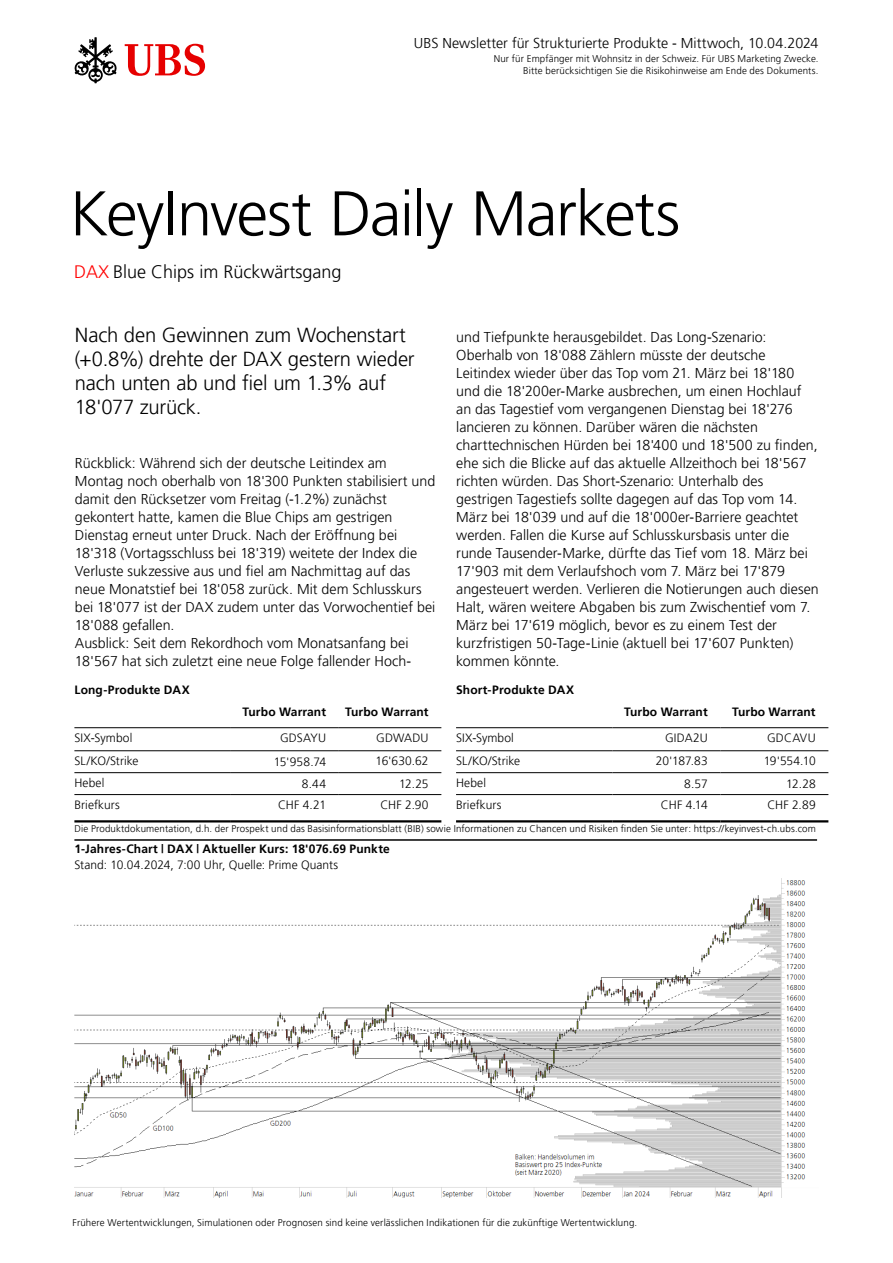
<style>
.page{position:relative;width:893px;height:1263px;background:#fff}
.page>*{position:absolute;margin:0;border:0;box-sizing:border-box;transform-origin:0 0}
.t1{font:300 63px "Frutiger 45";letter-spacing:-.02em;color:#000}
.t2{font:300 20.25px/24px "Frutiger 45";letter-spacing:-.01em;color:#000}
.t3{font:300 18px "Frutiger 45";color:#000}
.t4{font:300 14.25px/18px "Frutiger 45";color:#000}
.t5{font:300 12px "Frutiger 45";letter-spacing:.01em;color:#000}
.t6{font:300 12px "Frutiger 45";letter-spacing:.01em;color:#000}
.t7{font:300 9.75px/12px "Frutiger 45";letter-spacing:.015em;color:#000;text-align:right}
.s1{color:#f00}
</style>
<div class="page">
<svg style="left:125px;top:44px;width:80px;height:32px"></svg>
<svg style="left:74px;top:37px;width:43px;height:46px"></svg>
<img style="left:74px;top:878px;width:732px;height:319px">
<hr style="left:456px;top:727px;width:156px;height:1px;background:#000">
<hr style="left:612px;top:727px;width:108px;height:1px;background:#000">
<hr style="left:720px;top:727px;width:108px;height:1px;background:#000">
<hr style="left:456px;top:750px;width:156px;height:1px;background:#000">
<hr style="left:612px;top:750px;width:108px;height:1px;background:#000">
<hr style="left:720px;top:750px;width:108px;height:1px;background:#000">
<hr style="left:456px;top:772px;width:156px;height:1px;background:#000">
<hr style="left:612px;top:772px;width:108px;height:1px;background:#000">
<hr style="left:720px;top:772px;width:108px;height:1px;background:#000">
<hr style="left:456px;top:794px;width:156px;height:1px;background:#000">
<hr style="left:612px;top:794px;width:108px;height:1px;background:#000">
<hr style="left:720px;top:794px;width:108px;height:1px;background:#000">
<hr style="left:456px;top:820px;width:156px;height:2px;background:#000">
<hr style="left:612px;top:820px;width:108px;height:2px;background:#000">
<hr style="left:720px;top:820px;width:108px;height:2px;background:#000">
<hr style="left:74px;top:839px;width:743px;height:2px;background:#000">
<hr style="left:74px;top:727px;width:157px;height:1px;background:#000">
<hr style="left:231px;top:727px;width:108px;height:1px;background:#000">
<hr style="left:339px;top:727px;width:102px;height:1px;background:#000">
<hr style="left:74px;top:750px;width:157px;height:1px;background:#000">
<hr style="left:339px;top:750px;width:102px;height:1px;background:#000">
<hr style="left:74px;top:772px;width:157px;height:1px;background:#000">
<hr style="left:231px;top:750px;width:108px;height:1px;background:#000">
<hr style="left:231px;top:772px;width:108px;height:1px;background:#000">
<hr style="left:339px;top:772px;width:102px;height:1px;background:#000">
<hr style="left:74px;top:794px;width:157px;height:1px;background:#000">
<hr style="left:231px;top:794px;width:108px;height:1px;background:#000">
<hr style="left:339px;top:794px;width:102px;height:1px;background:#000">
<hr style="left:74px;top:820px;width:157px;height:2px;background:#000">
<hr style="left:231px;top:820px;width:108px;height:2px;background:#000">
<hr style="left:339px;top:820px;width:102px;height:2px;background:#000">
<p class="t4" style="left:414px;top:34px;width:406px">UBS Newsletter für Strukturierte Produkte - Mittwoch, 10.04.2024</p>
<p class="t7" style="left:494px;top:53px;width:326px">Nur für Empfänger mit Wohnsitz in der Schweiz. Für UBS Marketing Zwecke.<br>Bitte berücksichtigen Sie die Risikohinweise am Ende des Dokuments.</p>
<h1 class="t1" style="left:70px;top:177px;width:612px">KeyInvest Daily Markets</h1>
<p class="t3" style="left:74px;top:261px;width:269px"><span class="s1">DAX</span> Blue Chips im Rückwärtsgang</p>
<h2 class="t2" style="left:75px;top:323px;width:341px">Nach den Gewinnen zum Wochenstart (+0.8%) drehte der DAX gestern wieder nach unten ab und fiel um 1.3% auf<br>18'077 zurück.</h2>
<p class="t4" style="left:75px;top:454px;width:362px">Rückblick: Während sich der deutsche Leitindex am Montag noch oberhalb von 18'300 Punkten stabilisiert und damit den Rücksetzer vom Freitag (-1.2%) zunächst gekontert hatte, kamen die Blue Chips am gestrigen Dienstag erneut unter Druck. Nach der Eröffnung bei 18'318 (Vortagsschluss bei 18'319) weitete der Index die Verluste sukzessive aus und fiel am Nachmittag auf das neue Monatstief bei 18'058 zurück. Mit dem Schlusskurs bei 18'077 ist der DAX zudem unter das Vorwochentief bei 18'088 gefallen.<br>Ausblick: Seit dem Rekordhoch vom Monatsanfang bei 18'567 hat sich zuletzt eine neue Folge fallender Hoch-</p>
<p class="t4" style="left:456px;top:328px;width:364px">und Tiefpunkte herausgebildet. Das Long-Szenario:<br>Oberhalb von 18'088 Zählern müsste der deutsche Leitindex wieder über das Top vom 21. März bei 18'180 und die 18'200er-Marke ausbrechen, um einen Hochlauf an das Tagestief vom vergangenen Dienstag bei 18'276 lancieren zu können. Darüber wären die nächsten charttechnischen Hürden bei 18'400 und 18'500 zu finden, ehe sich die Blicke auf das aktuelle Allzeithoch bei 18'567 richten würden. Das Short-Szenario: Unterhalb des gestrigen Tagestiefs sollte dagegen auf das Top vom 14.<br>März bei 18'039 und auf die 18'000er-Barriere geachtet werden. Fallen die Kurse auf Schlusskursbasis unter die runde Tausender-Marke, dürfte das Tief vom 18. März bei 17'903 mit dem Verlaufshoch vom 7. März bei 17'879 angesteuert werden. Verlieren die Notierungen auch diesen Halt, wären weitere Abgaben bis zum Zwischentief vom 7.<br>März bei 17'619 möglich, bevor es zu einem Test der kurzfristigen 50-Tage-Linie (aktuell bei 17'607 Punkten) kommen könnte.</p>
<p class="t6" style="left:74px;top:682px;width:117px">Long-Produkte DAX</p>
<p class="t6" style="left:456px;top:682px;width:119px">Short-Produkte DAX</p>
<p class="t6" style="left:242px;top:705px;width:85px">Turbo Warrant</p>
<p class="t6" style="left:345px;top:705px;width:85px">Turbo Warrant</p>
<p class="t6" style="left:624px;top:705px;width:85px">Turbo Warrant</p>
<p class="t6" style="left:732px;top:705px;width:85px">Turbo Warrant</p>
<p class="t5" style="left:74px;top:731px;width:59px">SIX-Symbol</p>
<p class="t5" style="left:280px;top:731px;width:48px">GDSAYU</p>
<p class="t5" style="left:376px;top:731px;width:54px">GDWADU</p>
<p class="t5" style="left:74px;top:754px;width:66px">SL/KO/Strike</p>
<p class="t5" style="left:274px;top:755px;width:54px">15'958.74</p>
<p class="t5" style="left:376px;top:754px;width:55px">16'630.62</p>
<p class="t5" style="left:74px;top:776px;width:32px">Hebel</p>
<p class="t5" style="left:302px;top:777px;width:26px">8.44</p>
<p class="t5" style="left:399px;top:777px;width:31px">12.25</p>
<p class="t5" style="left:74px;top:798px;width:47px">Briefkurs</p>
<p class="t5" style="left:278px;top:798px;width:50px">CHF 4.21</p>
<p class="t5" style="left:380px;top:798px;width:50px">CHF 2.90</p>
<p class="t5" style="left:456px;top:731px;width:59px">SIX-Symbol</p>
<p class="t5" style="left:665px;top:731px;width:44px">GIDA2U</p>
<p class="t5" style="left:767px;top:731px;width:50px">GDCAVU</p>
<p class="t5" style="left:456px;top:754px;width:66px">SL/KO/Strike</p>
<p class="t5" style="left:656px;top:754px;width:53px">20'187.83</p>
<p class="t5" style="left:764px;top:754px;width:53px">19'554.10</p>
<p class="t5" style="left:456px;top:776px;width:32px">Hebel</p>
<p class="t5" style="left:684px;top:777px;width:25px">8.57</p>
<p class="t5" style="left:786px;top:777px;width:31px">12.28</p>
<p class="t5" style="left:456px;top:798px;width:47px">Briefkurs</p>
<p class="t5" style="left:661px;top:798px;width:48px">CHF 4.14</p>
<p class="t5" style="left:767px;top:798px;width:50px">CHF 2.89</p>
<p class="t7" style="left:74px;top:822px;width:743px">Die Produktdokumentation, d.h. der Prospekt und das Basisinformationsblatt (BIB) sowie Informationen zu Chancen und Risiken finden Sie unter: https://keyinvest-ch.ubs.com</p>
<p class="t6" style="left:74px;top:842px;width:317px">1-Jahres-Chart | DAX | Aktueller Kurs: 18'076.69 Punkte</p>
<p class="t5" style="left:74px;top:858px;width:265px">Stand: 10.04.2024, 7:00 Uhr, Quelle: Prime Quants</p>
<p class="t7" style="left:73px;top:1216px;width:566px">Frühere Wertentwicklungen, Simulationen oder Prognosen sind keine verlässlichen Indikationen für die zukünftige Wertentwicklung.</p>
</div>
